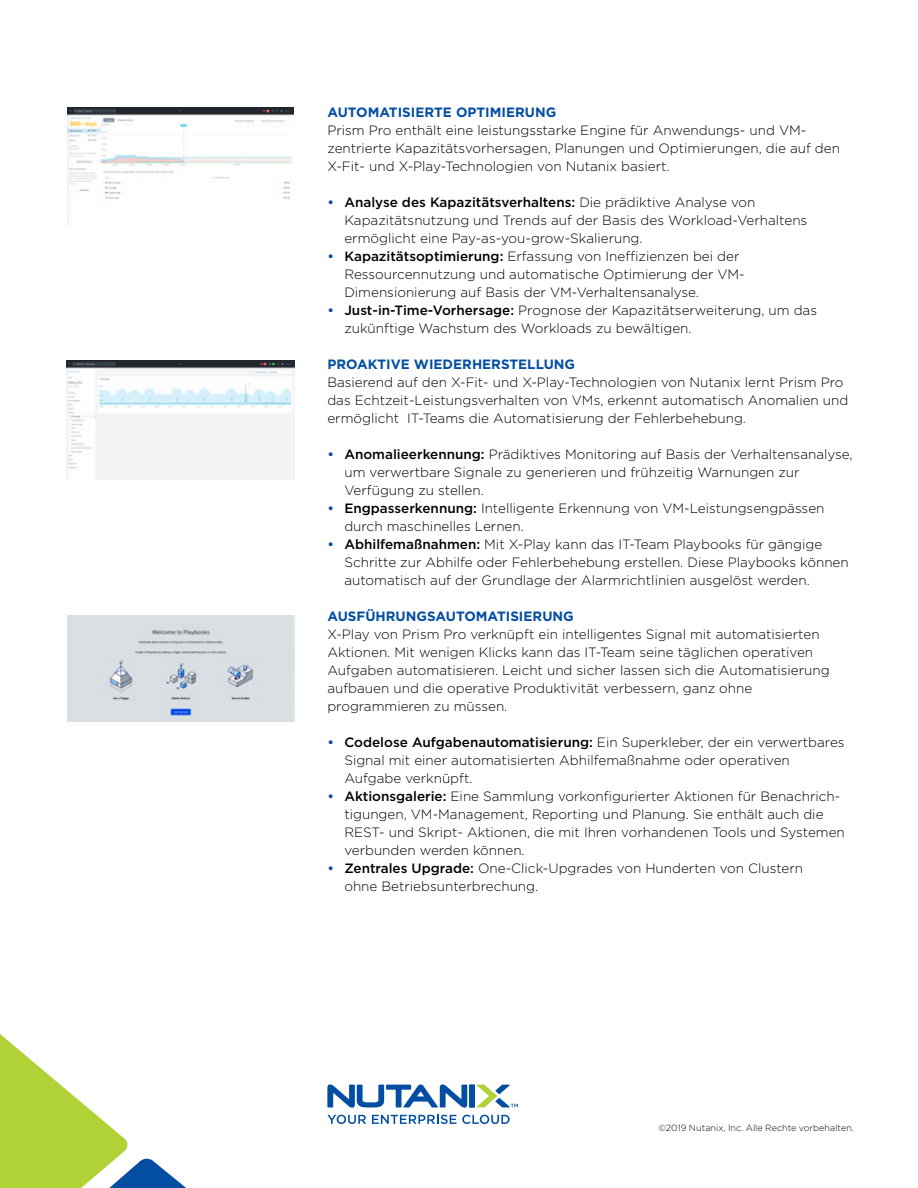
<style>
.page{position:relative;width:918px;height:1188px;background:#fff}
.page>*{position:absolute;margin:0;border:0;box-sizing:border-box;transform-origin:0 0}
.t1{font:300 13.5px/18px "Gotham";color:#000}
.t2{font:700 13.5px "Gotham";color:#034ea2}
.t3{font:300 9px "Gotham";letter-spacing:.005em;color:#000}
.s1{font-weight:500;color:#034ea2}
.s2{font-weight:500}
</style>
<div class="page">
<svg style="left:477px;top:1085px;width:41px;height:22px"></svg>
<div style="left:469px;top:1085px;width:6px;height:22px;background:#034ea2"></div>
<svg style="left:327px;top:1084px;width:140px;height:24px"></svg>
<svg style="left:327px;top:1115px;width:39px;height:9px"></svg>
<svg style="left:372px;top:1115px;width:138px;height:9px"></svg>
<svg style="left:0;top:1034px;width:186px;height:154px"></svg>
<img style="left:68px;top:108px;width:225px;height:115px">
<img style="left:68px;top:616px;width:226px;height:105px">
<img style="left:67px;top:361px;width:227px;height:119px">
<p class="t2" style="left:327px;top:103px;width:230px">AUTOMATISIERTE OPTIMIERUNG</p>
<p class="t1" style="left:327px;top:121px;width:514px">Prism Pro enthält eine leistungsstarke Engine für Anwendungs- und VM&shy;zentrierte Kapazitätsvorhersagen, Planungen und Optimierungen, die auf den<br>X-Fit- und X-Play-Technologien von Nutanix basiert.</p>
<p class="t1" style="left:344px;top:193px;width:464px;text-indent:-17px"><span class="s1">•</span> <span class="s2">Analyse des Kapazitätsverhaltens:</span> Die prädiktive Analyse von<br>Kapazitätsnutzung und Trends auf der Basis des Workload-Verhaltens ermöglicht eine Pay-as-you-grow-Skalierung.</p>
<p class="t1" style="left:344px;top:247px;width:402px;text-indent:-17px"><span class="s1">•</span> <span class="s2">Kapazitätsoptimierung:</span> Erfassung von Ineffizienzen bei der<br>Ressourcennutzung und automatische Optimierung der VM-<br>Dimensionierung auf Basis der VM-Verhaltensanalyse.</p>
<p class="t1" style="left:344px;top:301px;width:474px;text-indent:-17px"><span class="s1">•</span> <span class="s2">Just-in-Time-Vorhersage:</span> Prognose der Kapazitätserweiterung, um das zukünftige Wachstum des Workloads zu bewältigen.</p>
<p class="t2" style="left:327px;top:355px;width:249px">PROAKTIVE WIEDERHERSTELLUNG</p>
<p class="t1" style="left:327px;top:373px;width:522px">Basierend auf den X-Fit- und X-Play-Technologien von Nutanix lernt Prism Pro das Echtzeit-Leistungsverhalten von VMs, erkennt automatisch Anomalien und ermöglicht IT-Teams die Automatisierung der Fehlerbehebung.</p>
<p class="t1" style="left:344px;top:445px;width:510px;text-indent:-17px"><span class="s1">•</span> <span class="s2">Anomalieerkennung:</span> Prädiktives Monitoring auf Basis der Verhaltensanalyse, um verwertbare Signale zu generieren und frühzeitig Warnungen zur<br>Verfügung zu stellen.</p>
<p class="t1" style="left:344px;top:499px;width:482px;text-indent:-17px"><span class="s1">•</span> <span class="s2">Engpasserkennung:</span> Intelligente Erkennung von VM-Leistungsengpässen durch maschinelles Lernen.</p>
<p class="t1" style="left:344px;top:535px;width:506px;text-indent:-17px"><span class="s1">•</span> <span class="s2">Abhilfemaßnahmen:</span> Mit X-Play kann das IT-Team Playbooks für gängige<br>Schritte zur Abhilfe oder Fehlerbehebung erstellen. Diese Playbooks können automatisch auf der Grundlage der Alarmrichtlinien ausgelöst werden.</p>
<p class="t2" style="left:327px;top:607px;width:248px">AUSFÜHRUNGSAUTOMATISIERUNG</p>
<p class="t1" style="left:327px;top:625px;width:504px">X-Play von Prism Pro verknüpft ein intelligentes Signal mit automatisierten Aktionen. Mit wenigen Klicks kann das IT-Team seine täglichen operativen Aufgaben automatisieren. Leicht und sicher lassen sich die Automatisierung aufbauen und die operative Produktivität verbessern, ganz ohne programmieren zu müssen.</p>
<p class="t1" style="left:344px;top:733px;width:502px;text-indent:-17px"><span class="s1">•</span> <span class="s2">Codelose Aufgabenautomatisierung:</span> Ein Superkleber, der ein verwertbares<br>Signal mit einer automatisierten Abhilfemaßnahme oder operativen<br>Aufgabe verknüpft.</p>
<p class="t1" style="left:344px;top:787px;width:502px;text-indent:-17px"><span class="s1">•</span> <span class="s2">Aktionsgalerie:</span> Eine Sammlung vorkonfigurierter Aktionen für Benachrich&shy;tigungen, VM-Management, Reporting und Planung. Sie enthält auch die REST- und Skript- Aktionen, die mit Ihren vorhandenen Tools und Systemen verbunden werden können.</p>
<p class="t1" style="left:344px;top:859px;width:460px;text-indent:-17px"><span class="s1">•</span> <span class="s2">Zentrales Upgrade:</span> One-Click-Upgrades von Hunderten von Clustern ohne Betriebsunterbrechung.</p>
<p class="t3" style="left:658px;top:1123px;width:197px">©2019 Nutanix, Inc. Alle Rechte vorbehalten.</p>
</div>
